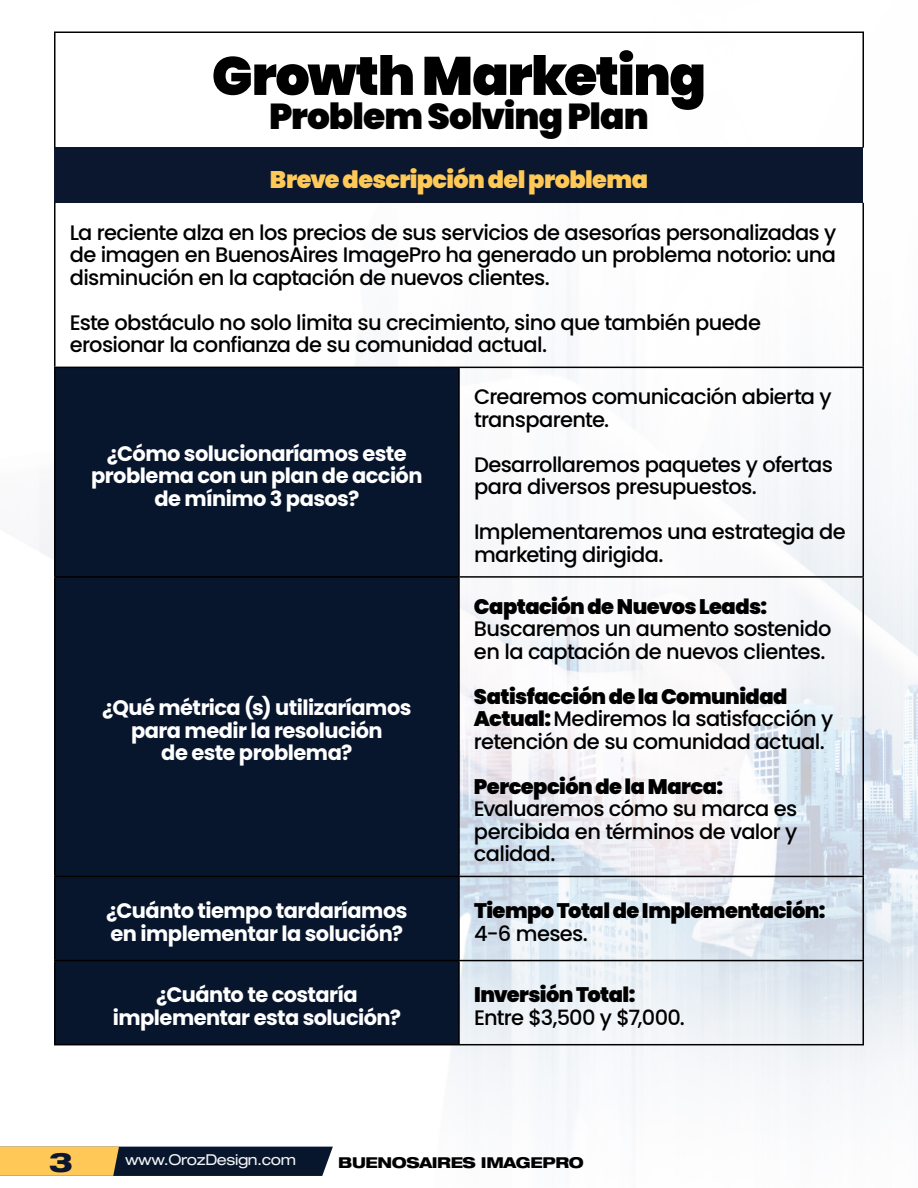
<style>
.page{position:relative;width:918px;height:1188px;background:#fff}
.page>*{position:absolute;margin:0;border:0;box-sizing:border-box;transform-origin:0 0}
.t1{font:900 54px "Poppins";letter-spacing:-.03em;color:#000}
.t2{font:900 36px "Poppins";letter-spacing:-.025em;color:#000}
.t3{font:800 expanded 27px "Helvetica Neue";color:#0a172e}
.t4{font:900 24px "Poppins";letter-spacing:-.025em;color:#ffc958}
.t5{font:500 21px/22.5px "Poppins";letter-spacing:-.03em;color:#000}
.t6{font:700 21px/22.5px "Poppins";letter-spacing:-.025em;color:#fff;text-align:center}
.t7{font:900 21px "Poppins";letter-spacing:-.025em;color:#000}
.t8{font:800 expanded 15px "Helvetica Neue";letter-spacing:-.025em;color:#000}
.t9{font:expanded 15px "Helvetica Neue";letter-spacing:-.025em;color:#f4f4f4}
.s1{font-weight:900}
</style>
<div class="page">
<img style="left:39px;top:31px;width:879px;height:1092px">
<svg style="left:0;top:1146px;width:333px;height:30px;background:#635a42"></svg>
<div style="left:55px;top:148px;width:808px;height:55px;background:#0a172e"></div>
<div style="left:56px;top:368px;width:402px;height:676px;background:#07162d"></div>
<hr style="left:54px;top:32px;width:405px;height:1px;background:#000">
<hr style="left:54px;top:33px;width:2px;height:115px;background:#000">
<hr style="left:459px;top:32px;width:405px;height:1px;background:#000">
<hr style="left:862px;top:33px;width:2px;height:115px;background:#000">
<hr style="left:54px;top:203px;width:2px;height:164px;background:#000">
<hr style="left:862px;top:203px;width:2px;height:164px;background:#000">
<hr style="left:54px;top:367px;width:405px;height:1px;background:#000">
<hr style="left:54px;top:368px;width:2px;height:208px;background:#000">
<hr style="left:459px;top:367px;width:405px;height:1px;background:#000">
<hr style="left:458px;top:368px;width:2px;height:208px;background:#000">
<hr style="left:862px;top:368px;width:2px;height:208px;background:#000">
<hr style="left:54px;top:576px;width:405px;height:2px;background:#000">
<hr style="left:54px;top:578px;width:2px;height:298px;background:#000">
<hr style="left:459px;top:576px;width:405px;height:2px;background:#000">
<hr style="left:458px;top:578px;width:2px;height:298px;background:#000">
<hr style="left:862px;top:578px;width:2px;height:298px;background:#000">
<hr style="left:54px;top:876px;width:405px;height:1px;background:#000">
<hr style="left:54px;top:877px;width:2px;height:83px;background:#000">
<hr style="left:459px;top:876px;width:405px;height:1px;background:#000">
<hr style="left:458px;top:877px;width:2px;height:83px;background:#000">
<hr style="left:862px;top:877px;width:2px;height:83px;background:#000">
<hr style="left:54px;top:960px;width:405px;height:1px;background:#000">
<hr style="left:54px;top:961px;width:2px;height:83px;background:#000">
<hr style="left:459px;top:960px;width:405px;height:1px;background:#000">
<hr style="left:458px;top:961px;width:2px;height:83px;background:#000">
<hr style="left:862px;top:961px;width:2px;height:83px;background:#000">
<hr style="left:54px;top:1044px;width:405px;height:1px;background:#000">
<hr style="left:459px;top:1044px;width:405px;height:1px;background:#000">
<h1 class="t1" style="left:212px;top:45px;width:496px">Growth Marketing</h1>
<h2 class="t2" style="left:269px;top:96px;width:381px">Problem Solving Plan</h2>
<p class="t4" style="left:270px;top:165px;width:380px">Breve descripción del problema</p>
<p class="t5" style="left:70px;top:221px;width:768px;text-align:justify">La reciente alza en los precios de sus servicios de asesorías personalizadas y de imagen en BuenosAires ImagePro ha generado un problema notorio: una disminución en la captación de nuevos clientes.</p>
<p class="t5" style="left:70px;top:311px;width:693px">Este obstáculo no solo limita su crecimiento, sino que también puede erosionar la confianza de su comunidad actual.</p>
<p class="t6" style="left:91px;top:442px;width:333px">¿Cómo solucionaríamos este problema con un plan de acción de mínimo 3 pasos?</p>
<p class="t6" style="left:102px;top:697px;width:311px">¿Qué métrica (s) utilizaríamos para medir la resolución<br>de este problema?</p>
<p class="t5" style="left:474px;top:386px;width:359px">Crearemos comunicación abierta y transparente.</p>
<p class="t5" style="left:474px;top:453px;width:360px">Desarrollaremos paquetes y ofertas para diversos presupuestos.</p>
<p class="t5" style="left:474px;top:521px;width:373px">Implementaremos una estrategia de marketing dirigida.</p>
<p class="t7" style="left:474px;top:594px;width:295px">Captación de Nuevos Leads:</p>
<p class="t5" style="left:474px;top:618px;width:359px">Buscaremos un aumento sostenido en la captación de nuevos clientes.</p>
<p class="t5" style="left:474px;top:685px;width:361px"><span class="s1">Satisfacción de la Comunidad<br>Actual:</span> Mediremos la satisfacción y retención de su comunidad actual.</p>
<p class="t7" style="left:474px;top:774px;width:251px">Percepción de la Marca:</p>
<p class="t5" style="left:474px;top:798px;width:325px;text-align:justify">Evaluaremos cómo su marca es percibida en términos de valor y calidad.</p>
<p class="t6" style="left:106px;top:900px;width:303px;text-align:left">¿Cuánto tiempo tardaríamos en implementar la solución?</p>
<p class="t7" style="left:474px;top:899px;width:353px">Tiempo Total de Implementación:</p>
<p class="t5" style="left:474px;top:922px;width:116px">4-6 meses.</p>
<p class="t6" style="left:113px;top:984px;width:290px">¿Cuánto te costaría implementar esta solución?</p>
<p class="t7" style="left:474px;top:983px;width:163px">Inversión Total:</p>
<p class="t5" style="left:474px;top:1006px;width:213px">Entre $3,500 y $7,000.</p>
<p class="t3" style="left:49px;top:1145px;width:25px">3</p>
<p class="t9" style="left:125px;top:1150px;width:173px">www.OrozDesign.com</p>
<p class="t8" style="left:338px;top:1153px;width:247px">BUENOSAIRES IMAGEPRO</p>
</div>
